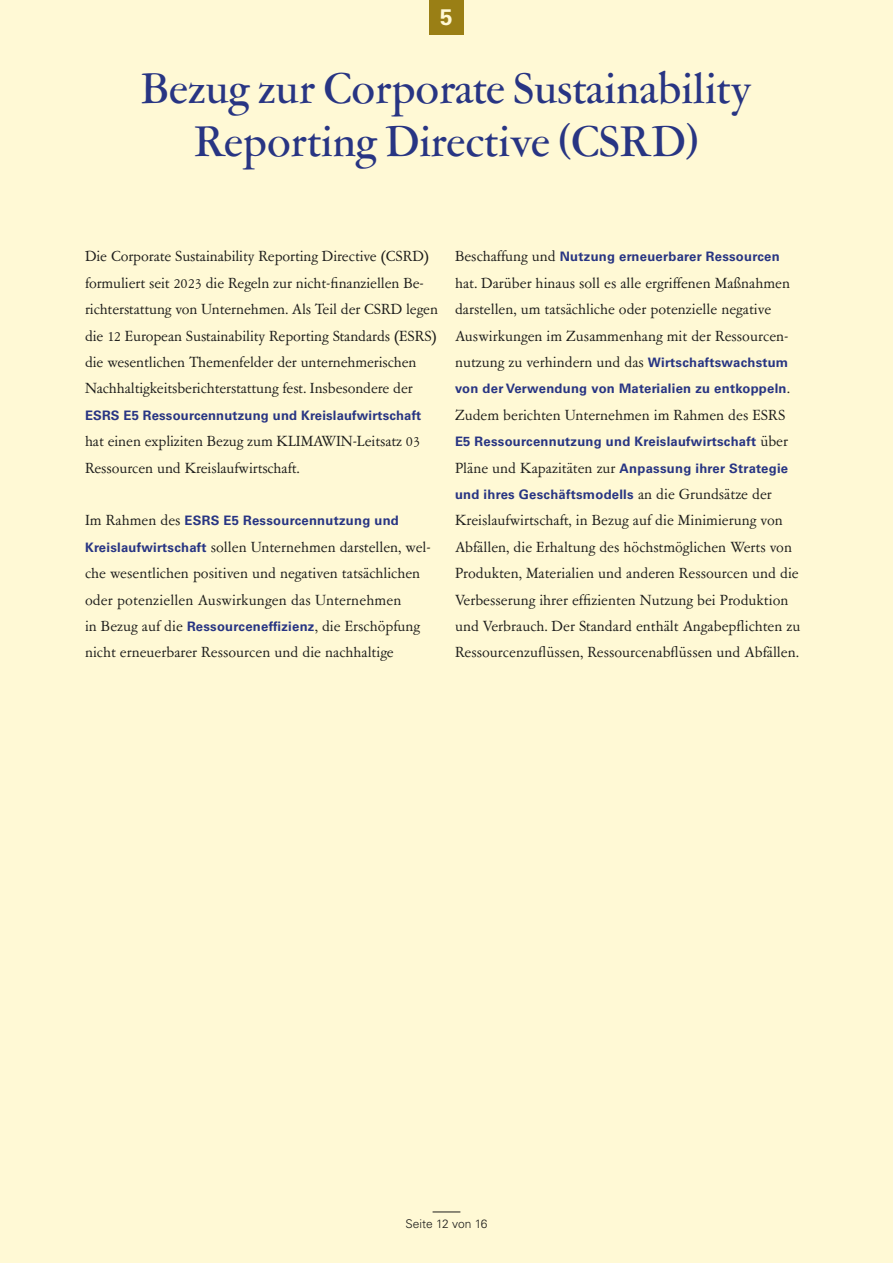
<style>
.page{position:relative;width:893px;height:1263px;background:#fff9d5}
.page>*{position:absolute;margin:0;border:0;box-sizing:border-box;transform-origin:0 0}
.H_H2_Kapitel{font:500 48px/52.8px "Garamont Amst SHOP";letter-spacing:.015em;color:#283583;text-align:center}
.H_H2_Kapitel-2{font:700 22.5px "Univers LT Pro 65";color:#fff9d5}
.P_P_Fliesstext{font:16.5px/26.4px "Garamont Amst SB";color:#1d1d1b}
.P_P_Fliesstext-2{font:700 13.05px/26.4px "Univers LT Pro 65";letter-spacing:.02em;color:#283583;text-align:justify}
.t1{font:300 12px "Univers LT Pro 45";color:#1d1d1b}
.s1{font-family:"Garamont Amst SB";font-weight:400;font-size:16.5px;color:#1d1d1b}
.s2{font-family:"Univers LT Pro 65";font-weight:700;font-size:13.05px;color:#283583}
</style>
<div class="page">
<svg style="left:433px;top:1211px;width:27px;height:1px"></svg>
<div style="left:429px;top:0;width:34px;height:34px;background:#9a7f15"></div>
<h2 class="H_H2_Kapitel-2" style="left:440px;top:4px;width:14px">5</h2>
<h2 class="H_H2_Kapitel" style="left:142px;top:64px;width:611px">Bezug zur Corporate Sustainability<br>Reporting Directive (CSRD)</h2>
<p class="P_P_Fliesstext" style="left:85px;top:244px;width:354px">Die Corporate Sustainability Reporting Directive (CSRD) formuliert seit 2023 die Regeln zur nicht-finanziellen Be&shy;richterstattung von Unternehmen. Als Teil der CSRD legen die 12 European Sustainability Reporting Standards (ESRS) die wesentlichen Themenfelder der unternehmerischen Nachhaltigkeitsberichterstattung fest. Insbesondere der</p>
<p class="P_P_Fliesstext-2" style="left:85px;top:402px;width:338px">ESRS E5 Ressourcennutzung und Kreislaufwirtschaft</p>
<p class="P_P_Fliesstext" style="left:85px;top:429px;width:337px">hat einen expliziten Bezug zum KLIMAWIN-Leitsatz 03<br>Ressourcen und Kreislaufwirtschaft.</p>
<p class="P_P_Fliesstext-2" style="left:85px;top:508px;width:315px"><span class="s1">Im Rahmen des</span> ESRS E5 Ressourcennutzung und</p>
<p class="P_P_Fliesstext" style="left:85px;top:534px;width:347px"><span class="s2">Kreislaufwirtschaft</span> sollen Unternehmen darstellen, wel&shy;che wesentlichen positiven und negativen tatsächlichen oder potenziellen Auswirkungen das Unternehmen<br>in Bezug auf die <span class="s2">Ressourceneffizienz</span>, die Erschöpfung nicht erneuerbarer Ressourcen und die nachhaltige</p>
<p class="P_P_Fliesstext-2" style="left:455px;top:244px;width:326px"><span class="s1">Beschaffung und</span> Nutzung erneuerbarer Ressourcen</p>
<p class="P_P_Fliesstext" style="left:455px;top:270px;width:337px">hat. Darüber hinaus soll es alle ergriffenen Maßnahmen darstellen, um tatsächliche oder potenzielle negative Auswirkungen im Zusammenhang mit der Ressourcen&shy;nutzung zu verhindern und das <span class="s2">Wirtschaftswachstum</span></p>
<p class="P_P_Fliesstext-2" style="left:455px;top:376px;width:336px">von der Verwendung von Materialien zu entkoppeln<span class="s1">.</span></p>
<p class="P_P_Fliesstext" style="left:455px;top:402px;width:332px">Zudem berichten Unternehmen im Rahmen des ESRS</p>
<p class="P_P_Fliesstext-2" style="left:455px;top:428px;width:335px">E5 Ressourcennutzung und Kreislaufwirtschaft <span class="s1">über Pläne und Kapazitäten zur</span> Anpassung ihrer Strategie und ihres Geschäftsmodells <span class="s1">an die Grundsätze der</span></p>
<p class="P_P_Fliesstext" style="left:455px;top:508px;width:347px">Kreislaufwirtschaft, in Bezug auf die Minimierung von Abfällen, die Erhaltung des höchstmöglichen Werts von Produkten, Materialien und anderen Ressourcen und die Verbesserung ihrer effizienten Nutzung bei Produktion und Verbrauch. Der Standard enthält Angabepflichten zu Ressourcenzuflüssen, Ressourcenabflüssen und Abfällen.</p>
<p class="t1" style="left:405px;top:1216px;width:83px">Seite 12 von 16</p>
</div>
